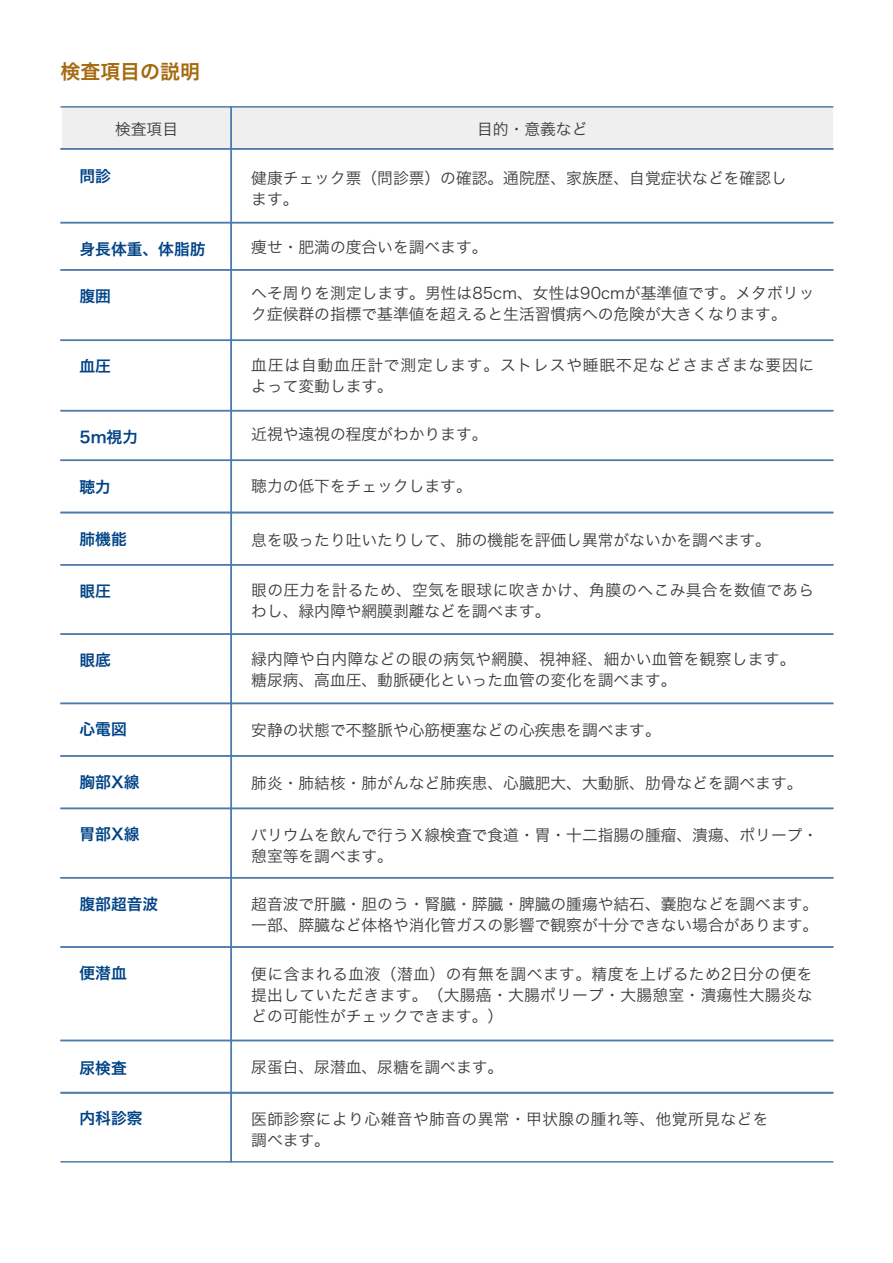
<style>
.page{position:relative;width:893px;height:1263px;background:#fff}
.page>*{position:absolute;margin:0;border:0;box-sizing:border-box;transform-origin:0 0}
.t1{font:19.95px "Hira Kaku Pro W6";color:#a5690f}
.t2{font:15.75px/21px "Hira Kaku Pro W3";color:#3e3a39}
.t3{font:15.75px/21px "Hira Kaku Pro W3";letter-spacing:.02em;color:#3e3a39}
.t4{font:15.75px "Hira Kaku Pro W6";color:#004386}
.t5{font:15.75px/21px "Hira Kaku Pro W3";letter-spacing:.055em;color:#3e3a39}
.t6{font:15.75px/21px "Hira Kaku Pro W3";letter-spacing:.025em;color:#3e3a39}
</style>
<div class="page">
<div style="left:62px;top:107px;width:770px;height:42px;background:#efefef"></div>
<div style="left:60px;top:106px;width:172px;height:44px;border:2px solid #4d7bab"></div>
<div style="left:230px;top:106px;width:604px;height:44px;border:2px solid #4d7bab"></div>
<div style="left:60px;top:148px;width:172px;height:75px;border:2px solid #4d7bab"></div>
<div style="left:230px;top:148px;width:604px;height:75px;border:2px solid #4d7bab"></div>
<div style="left:60px;top:222px;width:172px;height:49px;border:2px solid #4d7bab"></div>
<div style="left:230px;top:222px;width:604px;height:49px;border:2px solid #4d7bab"></div>
<div style="left:60px;top:269px;width:172px;height:72px;border:2px solid #4d7bab"></div>
<div style="left:60px;top:340px;width:172px;height:71px;border:2px solid #4d7bab"></div>
<div style="left:230px;top:269px;width:604px;height:72px;border:2px solid #4d7bab"></div>
<div style="left:60px;top:410px;width:172px;height:51px;border:2px solid #4d7bab"></div>
<div style="left:230px;top:410px;width:604px;height:51px;border:2px solid #4d7bab"></div>
<div style="left:60px;top:459px;width:172px;height:54px;border:2px solid #4d7bab"></div>
<div style="left:230px;top:459px;width:604px;height:54px;border:2px solid #4d7bab"></div>
<div style="left:60px;top:511px;width:172px;height:54px;border:2px solid #4d7bab"></div>
<div style="left:230px;top:511px;width:604px;height:54px;border:2px solid #4d7bab"></div>
<div style="left:60px;top:755px;width:172px;height:54px;border:2px solid #4d7bab"></div>
<div style="left:230px;top:755px;width:604px;height:54px;border:2px solid #4d7bab"></div>
<div style="left:60px;top:564px;width:172px;height:71px;border:2px solid #4d7bab"></div>
<div style="left:230px;top:564px;width:604px;height:71px;border:2px solid #4d7bab"></div>
<div style="left:60px;top:633px;width:172px;height:71px;border:2px solid #4d7bab"></div>
<div style="left:230px;top:633px;width:604px;height:71px;border:2px solid #4d7bab"></div>
<div style="left:60px;top:808px;width:172px;height:70px;border:2px solid #4d7bab"></div>
<div style="left:230px;top:808px;width:604px;height:70px;border:2px solid #4d7bab"></div>
<div style="left:60px;top:877px;width:172px;height:71px;border:2px solid #4d7bab"></div>
<div style="left:230px;top:877px;width:604px;height:71px;border:2px solid #4d7bab"></div>
<div style="left:60px;top:1092px;width:172px;height:70px;border:2px solid #4d7bab"></div>
<div style="left:230px;top:1092px;width:604px;height:70px;border:2px solid #4d7bab"></div>
<div style="left:60px;top:946px;width:172px;height:95px;border:2px solid #4d7bab"></div>
<div style="left:230px;top:946px;width:604px;height:95px;border:2px solid #4d7bab"></div>
<p class="t1" style="left:60px;top:54px;width:141px">検査項目の説明</p>
<p class="t2" style="left:115px;top:117px;width:64px">検査項目</p>
<p class="t2" style="left:477px;top:117px;width:112px">目的・意義など</p>
<p class="t4" style="left:79px;top:162px;width:33px">問診</p>
<p class="t4" style="left:79px;top:234px;width:127px">身長体重、体脂肪</p>
<p class="t4" style="left:79px;top:282px;width:33px">腹囲</p>
<p class="t4" style="left:79px;top:351px;width:33px">血圧</p>
<p class="t4" style="left:79px;top:423px;width:60px">5m視力</p>
<p class="t4" style="left:79px;top:473px;width:33px">聴力</p>
<p class="t4" style="left:79px;top:525px;width:49px">肺機能</p>
<p class="t4" style="left:79px;top:577px;width:33px">眼圧</p>
<p class="t4" style="left:79px;top:646px;width:33px">眼底</p>
<p class="t4" style="left:79px;top:715px;width:49px">心電図</p>
<p class="t4" style="left:79px;top:768px;width:62px">胸部X線</p>
<p class="t4" style="left:79px;top:820px;width:62px">胃部X線</p>
<p class="t4" style="left:79px;top:889px;width:80px">腹部超音波</p>
<p class="t4" style="left:79px;top:959px;width:49px">便潜血</p>
<p class="t4" style="left:79px;top:1053px;width:49px">尿検査</p>
<p class="t4" style="left:79px;top:1104px;width:64px">内科診察</p>
<p class="t2" style="left:251px;top:166px;width:537px">健康チェック票（問診票）の確認。通院歴、家族歴、自覚症状などを確認します。</p>
<p class="t2" style="left:251px;top:236px;width:238px">痩せ・肥満の度合いを調べます。</p>
<p class="t2" style="left:251px;top:282px;width:565px">へそ周りを測定します。男性は85cm、女性は90cmが基準値です。メタボリック症候群の指標で基準値を超えると生活習慣病への危険が大きくなります。</p>
<p class="t5" style="left:251px;top:353px;width:565px">血圧は自動血圧計で測定します。ストレスや睡眠不足などさまざまな要因によって変動します。</p>
<p class="t2" style="left:251px;top:423px;width:238px">近視や遠視の程度がわかります。</p>
<p class="t2" style="left:251px;top:475px;width:222px">聴力の低下をチェックします。</p>
<p class="t2" style="left:251px;top:528px;width:521px">息を吸ったり吐いたりして、肺の機能を評価し異常がないかを調べます。</p>
<p class="t3" style="left:251px;top:578px;width:565px">眼の圧力を計るため、空気を眼球に吹きかけ、角膜のへこみ具合を数値であらわし、緑内障や網膜剥離などを調べます。</p>
<p class="t2" style="left:251px;top:648px;width:546px">緑内障や白内障などの眼の病気や網膜、視神経、細かい血管を観察します。糖尿病、高血圧、動脈硬化といった血管の変化を調べます。</p>
<p class="t2" style="left:251px;top:718px;width:411px">安静の状態で不整脈や心筋梗塞などの心疾患を調べます。</p>
<p class="t2" style="left:251px;top:771px;width:553px">肺炎・肺結核・肺がんなど肺疾患、心臓肥大、大動脈、肋骨などを調べます。</p>
<p class="t2" style="left:251px;top:823px;width:568px">バリウムを飲んで行うＸ線検査で食道・胃・十二指腸の腫瘤、潰瘍、ポリープ・憩室等を調べます。</p>
<p class="t2" style="left:251px;top:893px;width:568px">超音波で肝臓・胆のう・腎臓・膵臓・脾臓の腫瘍や結石、嚢胞などを調べます。一部、膵臓など体格や消化管ガスの影響で観察が十分できない場合があります。</p>
<p class="t2" style="left:251px;top:962px;width:563px;text-align:justify">便に含まれる血液（潜血）の有無を調べます。精度を上げるため2日分の便を提出していただきます。（大腸癌・大腸ポリープ・大腸憩室・潰瘍性大腸炎などの可能性がチェックできます。）</p>
<p class="t2" style="left:251px;top:1055px;width:253px">尿蛋白、尿潜血、尿糖を調べます。</p>
<p class="t6" style="left:251px;top:1108px;width:519px">医師診察により心雑音や肺音の異常・甲状腺の腫れ等、他覚所見などを調べます。</p>
</div>
